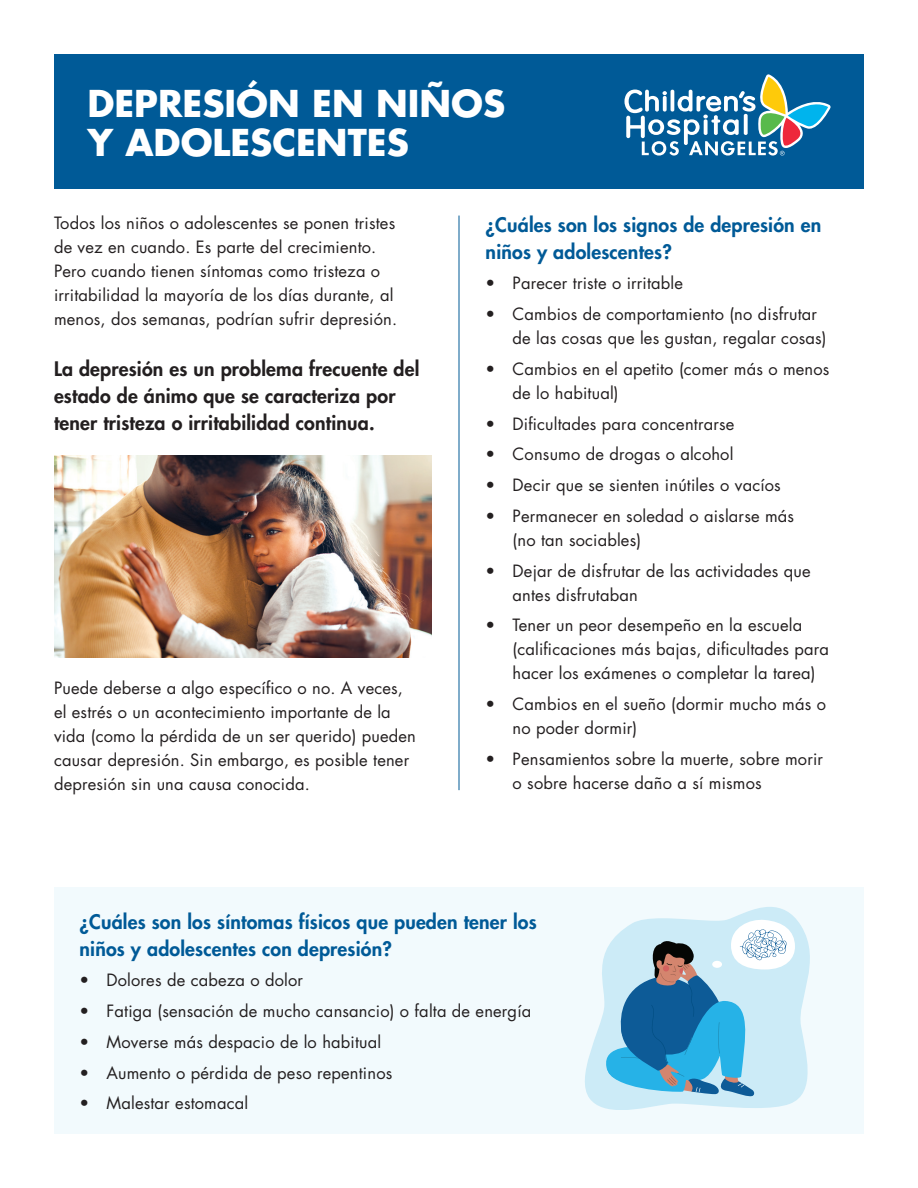
<style>
.page{position:relative;width:918px;height:1188px;background:#fff}
.page>*{position:absolute;margin:0;border:0;box-sizing:border-box;transform-origin:0 0}
.t1{font:700 36px/38.4px "Futura Std";color:#fff}
.t2{font:800 19.5px/27px "Futura Std";letter-spacing:.01em;color:#005a97}
.t3{font:800 19.5px/27px "Futura Std";letter-spacing:.01em;color:#231f20}
.t4{font:16.5px/24px "Futura Std";letter-spacing:.01em;color:#231f20}
</style>
<div class="page">
<div style="left:54px;top:54px;width:810px;height:135px;background:#005a97"></div>
<div style="left:54px;top:887px;width:810px;height:247px;background:#f2fafd"></div>
<svg style="left:624px;top:74px;width:207px;height:82px"></svg>
<hr style="left:459px;top:216px;width:1px;height:574px;background:#005a97">
<img style="left:54px;top:455px;width:378px;height:203px">
<svg style="left:585px;top:907px;width:225px;height:202px"></svg>
<svg style="left:602px;top:919px;width:193px;height:178px;background:#8bbed8"></svg>
<p class="t1" style="left:87px;top:84px;width:419px">DEPRESIÓN EN NIÑOS<br>Y ADOLESCENTES</p>
<p class="t4" style="left:54px;top:211px;width:345px">Todos los niños o adolescentes se ponen tristes de vez en cuando. Es parte del crecimiento.<br>Pero cuando tienen síntomas como tristeza o irritabilidad la mayoría de los días durante, al menos, dos semanas, podrían sufrir depresión.</p>
<p class="t3" style="left:54px;top:355px;width:367px">La depresión es un problema frecuente del estado de ánimo que se caracteriza por tener tristeza o irritabilidad continua.</p>
<p class="t4" style="left:54px;top:676px;width:363px">Puede deberse a algo específico o no. A veces, el estrés o un acontecimiento importante de la vida (como la pérdida de un ser querido) pueden causar depresión. Sin embargo, es posible tener depresión sin una causa conocida.</p>
<p class="t2" style="left:486px;top:211px;width:337px">¿Cuáles son los signos de depresión en niños y adolescentes?</p>
<p class="t4" style="left:486px;top:272px;width:199px">• Parecer triste o irritable</p>
<p class="t4" style="left:513px;top:302px;width:316px;text-indent:-27px">• Cambios de comportamiento (no disfrutar de las cosas que les gustan, regalar cosas)</p>
<p class="t4" style="left:513px;top:357px;width:318px;text-indent:-27px">• Cambios en el apetito (comer más o menos de lo habitual)</p>
<p class="t4" style="left:486px;top:412px;width:250px">• Dificultades para concentrarse</p>
<p class="t4" style="left:486px;top:443px;width:249px">• Consumo de drogas o alcohol</p>
<p class="t4" style="left:486px;top:473px;width:297px">• Decir que se sienten inútiles o vacíos</p>
<p class="t4" style="left:513px;top:504px;width:283px;text-indent:-27px">• Permanecer en soledad o aislarse más (no tan sociables)</p>
<p class="t4" style="left:513px;top:559px;width:300px;text-indent:-27px">• Dejar de disfrutar de las actividades que antes disfrutaban</p>
<p class="t4" style="left:513px;top:614px;width:318px;text-indent:-27px">• Tener un peor desempeño en la escuela (calificaciones más bajas, dificultades para hacer los exámenes o completar la tarea)</p>
<p class="t4" style="left:513px;top:692px;width:315px;text-indent:-27px">• Cambios en el sueño (dormir mucho más o no poder dormir)</p>
<p class="t4" style="left:513px;top:747px;width:312px;text-indent:-27px">• Pensamientos sobre la muerte, sobre morir o sobre hacerse daño a sí mismos</p>
<p class="t2" style="left:80px;top:908px;width:459px">¿Cuáles son los síntomas físicos que pueden tener los niños y adolescentes con depresión?</p>
<p class="t4" style="left:80px;top:968px;width:225px">• Dolores de cabeza o dolor</p>
<p class="t4" style="left:80px;top:999px;width:453px">• Fatiga (sensación de mucho cansancio) o falta de energía</p>
<p class="t4" style="left:80px;top:1030px;width:303px">• Moverse más despacio de lo habitual</p>
<p class="t4" style="left:80px;top:1061px;width:314px">• Aumento o pérdida de peso repentinos</p>
<p class="t4" style="left:80px;top:1091px;width:170px">• Malestar estomacal</p>
</div>
